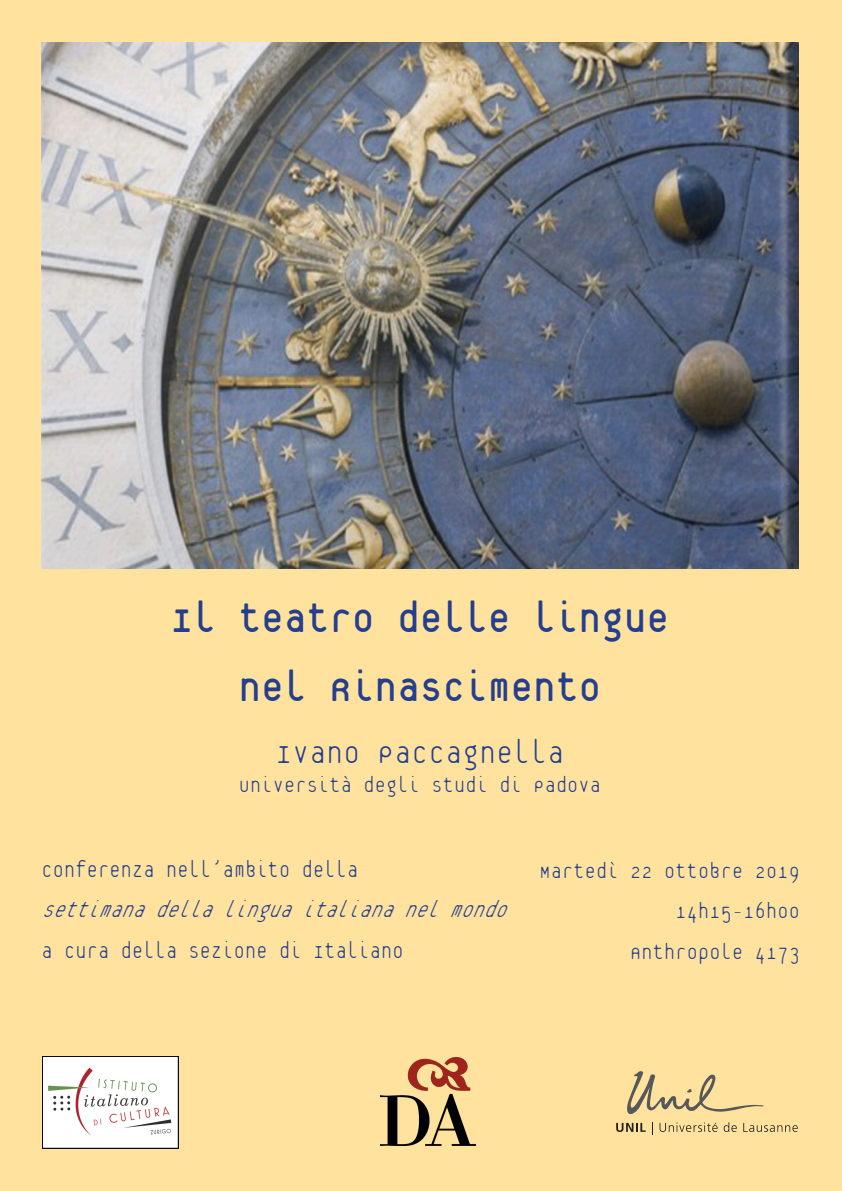
<style>
.page{position:relative;width:842px;height:1191px;background:#ffe29e}
.page>*{position:absolute;margin:0;border:0;box-sizing:border-box;transform-origin:0 0}
._48_48_Titolo_HN{font:48px "Platelet";letter-spacing:.01em;color:#253f8e}
._27_27_Sottotitolo_s{font:100 36px "Platelet";letter-spacing:.01em;color:#253f8e}
._27_27_Sottotitolo_s-2{font:100 25.4px "Platelet";letter-spacing:.01em;color:#253f8e;scale:.94 1}
._27_27_Sottotitolo_s-3{font:italic 100 25.4px "Platelet";color:#253f8e;scale:.94 1}
._27_27_Sottotitolo_s-4{font:100 24px "Platelet";letter-spacing:.01em;color:#253f8e}
</style>
<div class="page">
<img style="left:42px;top:1056px;width:137px;height:92px">
<img style="left:380px;top:1057px;width:95px;height:88px">
<svg style="left:627px;top:1071px;width:137px;height:45px;background:#e3cb92"></svg>
<svg style="left:616px;top:1122px;width:30px;height:10px"></svg>
<svg style="left:652px;top:1122px;width:1px;height:13px"></svg>
<svg style="left:659px;top:1122px;width:59px;height:10px"></svg>
<svg style="left:724px;top:1122px;width:13px;height:10px"></svg>
<svg style="left:743px;top:1122px;width:55px;height:10px"></svg>
<div style="left:42px;top:592px;width:756px;height:293px;background:#ffe29e"></div>
<img style="left:41px;top:43px;width:757px;height:525px">
<p class="_48_48_Titolo_HN" style="left:171px;top:598px;width:499px">Il teatro delle lingue</p>
<p class="_48_48_Titolo_HN" style="left:239px;top:668px;width:364px">nel Rinascimento</p>
<p class="_27_27_Sottotitolo_s" style="left:276px;top:736px;width:290px">Ivano Paccagnella</p>
<p class="_27_27_Sottotitolo_s-4" style="left:239px;top:774px;width:364px">Università degli Studi di Padova</p>
<p class="_27_27_Sottotitolo_s-2" style="left:41px;top:858px;width:339px">Conferenza nell’ambito della</p>
<p class="_27_27_Sottotitolo_s-3" style="left:41px;top:898px;width:506px">Settimanadellalinguaitaliananelmondo</p>
<p class="_27_27_Sottotitolo_s-2" style="left:41px;top:939px;width:387px">a cura della Sezione di Italiano</p>
<p class="_27_27_Sottotitolo_s-4" style="left:540px;top:860px;width:262px">Martedì 22 ottobre 2019</p>
<p class="_27_27_Sottotitolo_s-4" style="left:675px;top:900px;width:126px">14h15-16h00</p>
<p class="_27_27_Sottotitolo_s-4" style="left:630px;top:941px;width:171px">Anthropole 4173</p>
</div>
